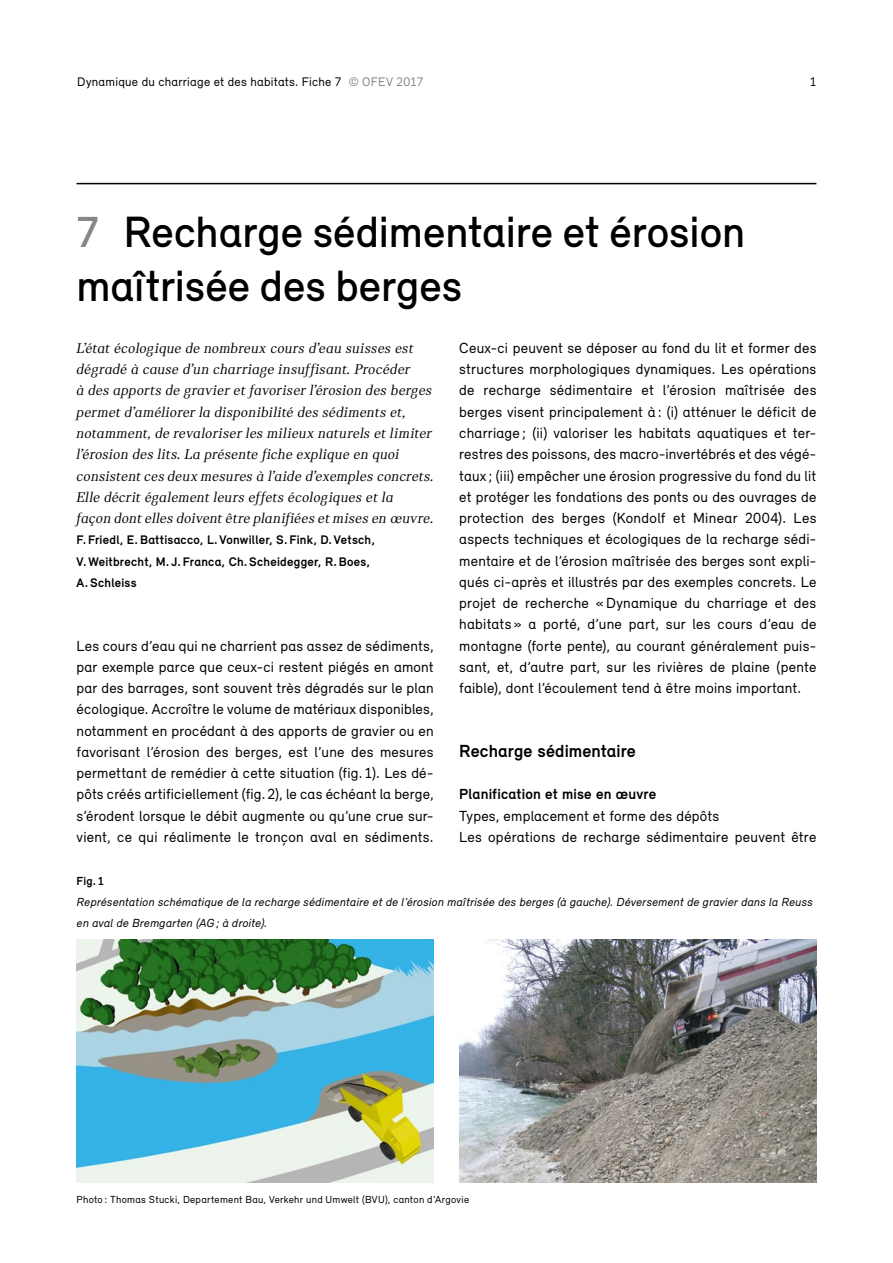
<style>
.page{position:relative;width:893px;height:1263px;background:#fff}
.page>*{position:absolute;margin:0;border:0;box-sizing:border-box;transform-origin:0 0}
.t1{font:500 45px/54px "Relevant";color:#000}
.t2{font:700 18px "Relevant";letter-spacing:.01em;color:#000}
.t3{font:15px/21.3px "Relevant";letter-spacing:.015em;color:#000;text-align:justify}
.t4{font:italic 15px/21.3px "Catalog";letter-spacing:.015em;color:#000}
.t5{font:700 15px "Relevant";letter-spacing:.015em;color:#000}
.t6{font:700 12.75px/21.3px "Relevant";letter-spacing:.02em;color:#000}
.t7{font:12.75px "Relevant";letter-spacing:.02em;color:#000}
._08_Legende_Text{font:italic 12px/21.3px "Relevant";letter-spacing:.02em;color:#000}
._08_Legende_Titel{font:700 12px "Relevant";color:#000}
.t8{font:10.5px "Relevant";letter-spacing:.025em;color:#000}
.s1{color:#868786}
</style>
<div class="page">
<hr style="left:77px;top:183px;width:739px;height:1px;background:#000">
<img style="left:459px;top:940px;width:357px;height:242px">
<img style="left:77px;top:940px;width:357px;height:242px">
<p class="t7" style="left:77px;top:74px;width:348px">Dynamique du charriage et des habitats. Fiche 7 <span class="s1">© OFEV 2017</span></p>
<p class="t7" style="left:810px;top:74px;width:8px">1</p>
<h1 class="t1" style="left:77px;top:204px;width:670px"><span class="s1">7</span> Recharge sédimentaire et érosion maîtrisée des berges</h1>
<p class="t4" style="left:77px;top:337px;width:359px">L’état écologique de nombreux cours d’eau suisses est dégradé à cause d’un charriage insuffisant. Procéder<br>à des apports de gravier et favoriser l’érosion des berges permet d’améliorer la disponibilité des sédiments et, notamment, de revaloriser les milieux naturels et limiter l’érosion des lits. La présente fiche explique en quoi consistent ces deux mesures à l’aide d’exemples concrets.<br>Elle décrit également leurs effets écologiques et la<br>façon dont elles doivent être planifiées et mises en œuvre.</p>
<p class="t6" style="left:77px;top:529px;width:300px">F. Friedl, E.Battisacco, L. Vonwiller, S. Fink, D. Vetsch,<br>V. Weitbrecht, M. J. Franca, Ch.Scheidegger, R.Boes,<br>A.Schleiss</p>
<p class="t3" style="left:459px;top:337px;width:359px">Ceux-ci peuvent se déposer au fond du lit et former des structures morphologiques dynamiques. Les opérations de recharge sédimentaire et l’érosion maîtrisée des berges visent principalement à : (i) atténuer le déficit de charriage ; (ii) valoriser les habitats aquatiques et ter&shy;restres des poissons, des macro-invertébrés et des végé&shy;taux ; (iii) empêcher une érosion progressive du fond du lit et protéger les fondations des ponts ou des ouvrages de protection des berges (Kondolf et Minear 2004). Les aspects techniques et écologiques de la recharge sédi&shy;mentaire et de l’érosion maîtrisée des berges sont expli&shy;qués ci-après et illustrés par des exemples concrets. Le projet de recherche «Dynamique du charriage et des habitats » a porté, d’une part, sur les cours d’eau de montagne (forte pente), au courant généralement puis&shy;sant, et, d’autre part, sur les rivières de plaine (pente faible), dont l’écoulement tend à être moins important.</p>
<p class="t3" style="left:77px;top:635px;width:359px">Les cours d’eau qui ne charrient pas assez de sédiments, par exemple parce que ceux-ci restent piégés en amont par des barrages, sont souvent très dégradés sur le plan écologique. Accroître le volume de matériaux disponibles, notamment en procédant à des apports de gravier ou en favorisant l’érosion des berges, est l’une des mesures permettant de remédier à cette situation (fig. 1). Les dé&shy;pôts créés artificiellement (fig. 2), le cas échéant la berge, s’érodent lorsque le débit augmente ou qu’une crue sur&shy;vient, ce qui réalimente le tronçon aval en sédiments.</p>
<p class="t2" style="left:459px;top:740px;width:178px">Recharge sédimentaire</p>
<p class="t5" style="left:459px;top:785px;width:199px">Planification et mise en œuvre</p>
<p class="t3" style="left:459px;top:805px;width:359px">Types, emplacement et forme des dépôts<br>Les opérations de recharge sédimentaire peuvent être</p>
<h4 class="_08_Legende_Titel" style="left:77px;top:873px;width:29px">Fig. 1</h4>
<h5 class="_08_Legende_Text" style="left:77px;top:891px;width:738px">Représentation schématique de la recharge sédimentaire et de l’érosion maîtrisée des berges (à gauche). Déversement de gravier dans la Reuss en aval de Bremgarten (AG; à droite).</h5>
<p class="t8" style="left:77px;top:1193px;width:394px">Photo : Thomas Stucki, Departement Bau, Verkehr und Umwelt (BVU), canton d’Argovie</p>
</div>
